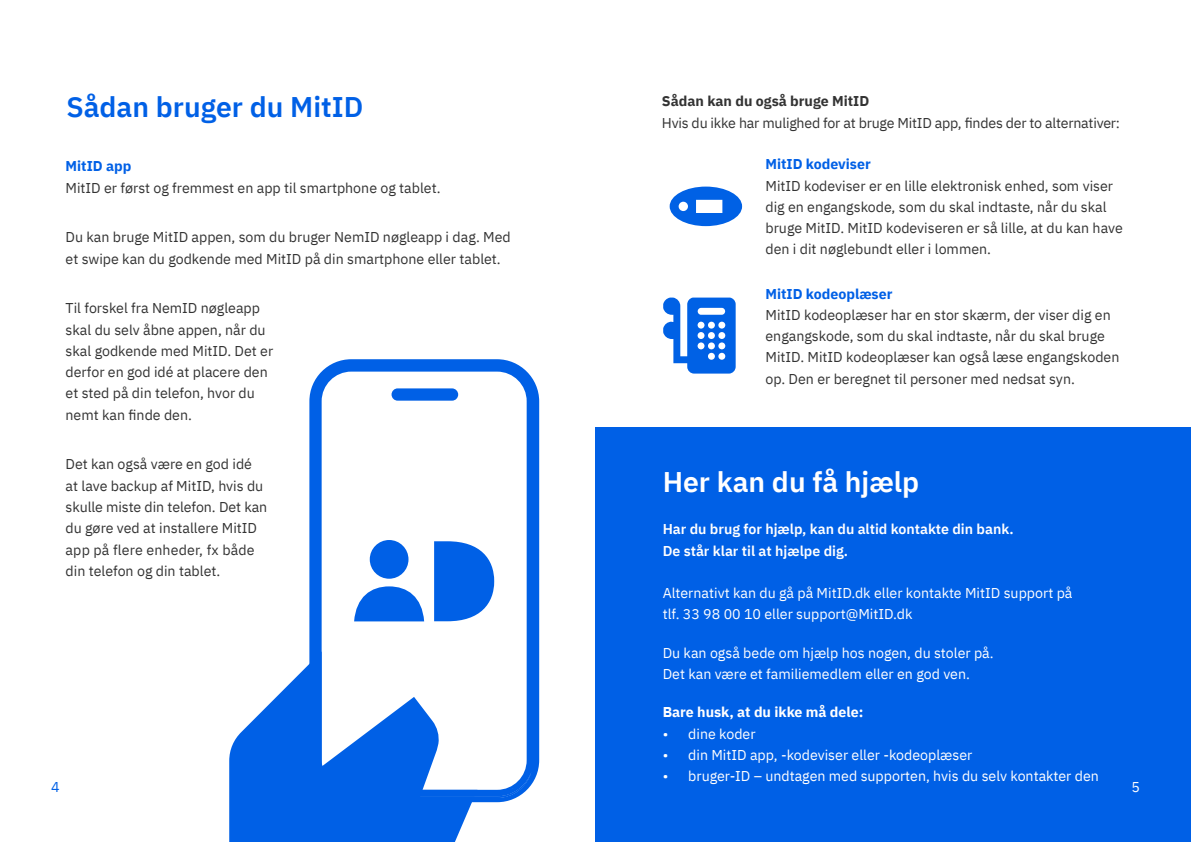
<style>
.page{position:relative;width:1191px;height:842px;background:#fff}
.page>*{position:absolute;margin:0;border:0;box-sizing:border-box;transform-origin:0 0}
.Heading_1_blue{font:600 28.4px "IBM Plex Sans";color:#0060e6}
.Heading_1_white{font:600 28.4px "IBM Plex Sans";color:#fff}
.Paragraph_grey{font:14.2px/21.3px "IBM Plex Sans";color:#333}
.Paragraph_grey-2{font:14.2px/21.3px "IBM Plex Sans";color:#fff}
.Paragraph_bullet{font:14.2px "IBM Plex Sans";color:#fff}
.Sub-heading_blue{font:14.2px/21.3px "IBM Plex Sans";letter-spacing:-.015em;color:#333}
.Paragraph_grey-3{font:600 14.2px/21.3px "IBM Plex Sans";color:#fff}
.Sub-heading_blue-2{font:700 14.2px "IBM Plex Sans";color:#0060e6}
.Paragraph_grey-4{font:700 14.2px "IBM Plex Sans";color:#fff}
.t1{font:14.2px "IBM Plex Sans";color:#0060e6}
.s1{font-weight:700}
</style>
<div class="page">
<svg style="left:229px;top:664px;width:227px;height:178px"></svg>
<svg style="left:309px;top:359px;width:230px;height:426px"></svg>
<div style="left:391px;top:388px;width:67px;height:13px;background:#0060e6;border-radius:6px"></div>
<svg style="left:246px;top:697px;width:285px;height:143px"></svg>
<div style="left:595px;top:427px;width:596px;height:415px;background:#0060e6"></div>
<svg style="left:669px;top:187px;width:73px;height:39px"></svg>
<svg style="left:663px;top:298px;width:72px;height:76px"></svg>
<h1 class="Heading_1_blue" style="left:66px;top:85px;width:298px">Sådan bruger du MitID</h1>
<h2 class="Sub-heading_blue-2" style="left:66px;top:155px;width:67px">MitID app</h2>
<p class="Paragraph_grey" style="left:66px;top:176px;width:376px">MitID er først og fremmest en app til smartphone og tablet.</p>
<p class="Paragraph_grey" style="left:66px;top:225px;width:447px">Du kan bruge MitID appen, som du bruger NemID nøgleapp i dag. Med</p>
<p class="Paragraph_grey" style="left:66px;top:247px;width:437px">et swipe kan du godkende med MitID på din smartphone eller tablet.</p>
<p class="Paragraph_grey" style="left:66px;top:296px;width:209px">Til forskel fra NemID nøgleapp skal du selv åbne appen, når du skal godkende med MitID. Det er derfor en god idé at placere den et sted på din telefon, hvor du nemt kan finde den.</p>
<p class="Paragraph_grey" style="left:66px;top:453px;width:203px">Det kan også være en god idé at lave backup af MitID, hvis du skulle miste din telefon. Det kan du gøre ved at installere MitID app på flere enheder, fx både din telefon og din tablet.</p>
<p class="t1" style="left:51px;top:776px;width:10px">4</p>
<h2 class="Sub-heading_blue" style="left:662px;top:89px;width:460px"><span class="s1">Sådan kan du også bruge MitID<br></span>Hvis du ikke har mulighed for at bruge MitID app, findes der to alternativer:</h2>
<h2 class="Sub-heading_blue-2" style="left:765px;top:153px;width:107px">MitID kodeviser</h2>
<p class="Paragraph_grey" style="left:765px;top:174px;width:359px">MitID kodeviser er en lille elektronisk enhed, som viser dig en engangskode, som du skal indtaste, når du skal bruge MitID. MitID kodeviseren er så lille, at du kan have den i dit nøglebundt eller i lommen.</p>
<h2 class="Sub-heading_blue-2" style="left:765px;top:282px;width:128px">MitID kodeoplæser</h2>
<p class="Paragraph_grey" style="left:765px;top:303px;width:355px">MitID kodeoplæser har en stor skærm, der viser dig en engangskode, som du skal indtaste, når du skal bruge MitID. MitID kodeoplæser kan også læse engangskoden op. Den er beregnet til personer med nedsat syn.</p>
<h1 class="Heading_1_white" style="left:662px;top:459px;width:258px">Her kan du få hjælp</h1>
<p class="Paragraph_grey-3" style="left:662px;top:517px;width:352px">Har du brug for hjælp, kan du altid kontakte din bank.<br>De står klar til at hjælpe dig.</p>
<p class="Paragraph_grey-2" style="left:662px;top:581px;width:411px">Alternativt kan du gå på MitID.dk eller kontakte MitID support på</p>
<p class="Paragraph_grey-2" style="left:662px;top:603px;width:251px">tlf. 33 98 00 10 eller support@MitID.dk</p>
<p class="Paragraph_grey-2" style="left:662px;top:641px;width:333px">Du kan også bede om hjælp hos nogen, du stoler på.<br>Det kan være et familiemedlem eller en god ven.</p>
<p class="Paragraph_grey-4" style="left:662px;top:701px;width:202px">Bare husk, at du ikke må dele:</p>
<p class="Paragraph_bullet" style="left:662px;top:723px;width:94px">• dine koder</p>
<p class="Paragraph_bullet" style="left:662px;top:744px;width:311px">• din MitID app, -kodeviser eller -kodeoplæser</p>
<p class="Paragraph_bullet" style="left:662px;top:765px;width:438px">• bruger-ID – undtagen med supporten, hvis du selv kontakter den</p>
<p class="Paragraph_grey-2" style="left:1131px;top:775px;width:10px">5</p>
</div>
